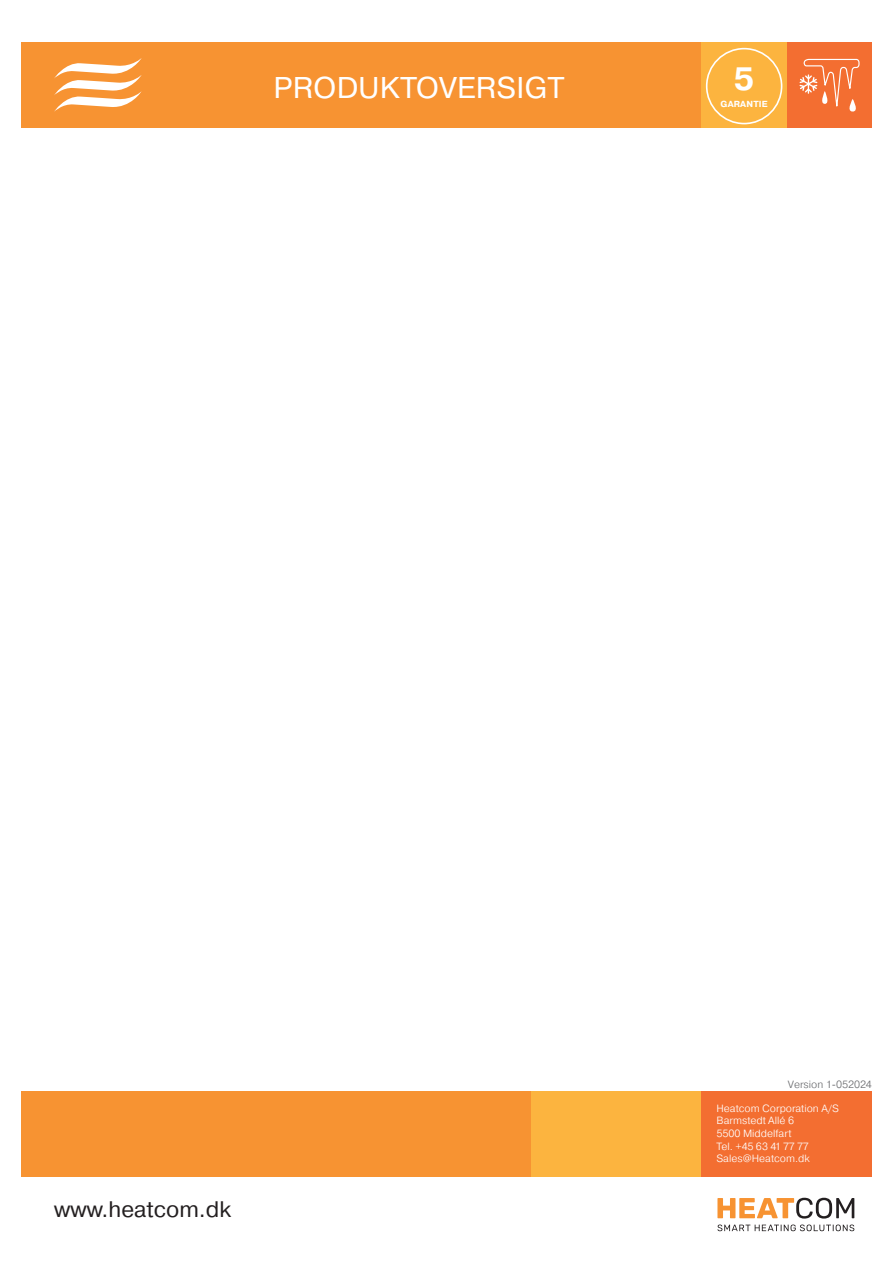
<style>
.page{position:relative;width:893px;height:1263px;background:#fff}
.page>*{position:absolute;margin:0;border:0;box-sizing:border-box;transform-origin:0 0}
.t1{font:700 32.4px "Pragmatica";color:#fff}
.t2{font:30px "Pragmatica";letter-spacing:.01em;color:#fff}
.t3{font:22.5px "Pragmatica";color:#231f20}
.t4{font:300 10.5px/12.6px "Pragmatica";color:#fff}
.t5{font:300 10.5px "Pragmatica";color:#6c6d70}
.t6{font:700 8.85px "Pragmatica";letter-spacing:.02em;color:#fff}
</style>
<div class="page">
<div style="left:21px;top:43px;width:851px;height:85px;background:#f79332"></div>
<div style="left:787px;top:43px;width:85px;height:85px;background:#f36e31"></div>
<div style="left:702px;top:43px;width:85px;height:85px;background:#fcb43f"></div>
<svg style="left:706px;top:48px;width:76px;height:76px"></svg>
<svg style="left:54px;top:58px;width:88px;height:54px"></svg>
<div style="left:21px;top:1091px;width:851px;height:85px;background:#f79332"></div>
<div style="left:531px;top:1091px;width:171px;height:85px;background:#fcb43f"></div>
<div style="left:702px;top:1091px;width:170px;height:85px;background:#f36e31"></div>
<svg style="left:717px;top:1198px;width:137px;height:20px"></svg>
<svg style="left:717px;top:1224px;width:137px;height:7px"></svg>
<svg style="left:799px;top:58px;width:61px;height:54px"></svg>
<h2 class="t2" style="left:273px;top:69px;width:293px">PRODUKTOVERSIGT</h2>
<h1 class="t1" style="left:734px;top:58px;width:23px">5</h1>
<p class="t6" style="left:720px;top:98px;width:49px">GARANTIE</p>
<h3 class="t3" style="left:54px;top:1195px;width:178px">www.heatcom.dk</h3>
<p class="t5" style="left:788px;top:1078px;width:85px">Version 1-052024</p>
<p class="t4" style="left:716px;top:1101px;width:124px">Heatcom Corporation A/S<br>Barmstedt Allé 6<br>5500 Middelfart<br>Tel. +45 63 41 77 77<br>Sales@Heatcom.dk</p>
</div>
